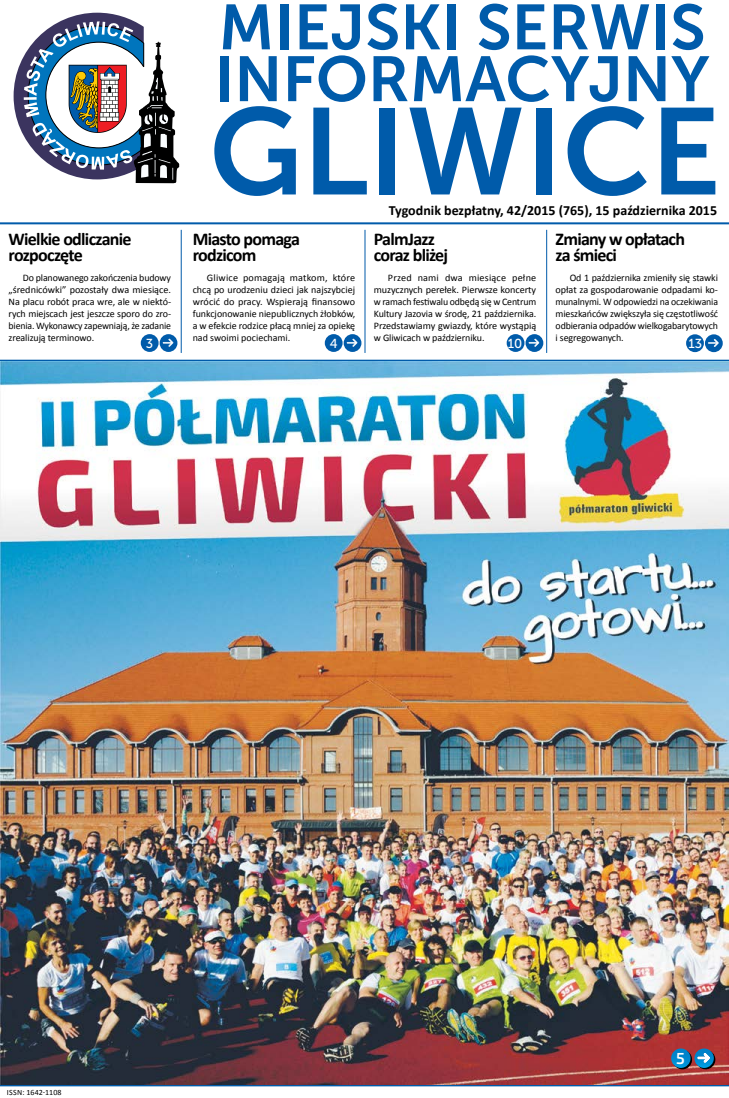
<style>
.page{position:relative;width:729px;height:1098px;background:#fff}
.page>*{position:absolute;margin:0;border:0;box-sizing:border-box;transform-origin:0 0}
.t1{font:700 18px/16px "Calibri";letter-spacing:-.04em;color:#000}
.t2{font:600 16px "Exo 2.0";color:#fff}
.t3{font:700 14px "Calibri";color:#000}
.t4{font:13px "Museo Sans 500";color:#fff}
.t5{font:10px/12px "Calibri";letter-spacing:-.01em;color:#000;text-align:justify}
.t6{font:8px "Calibri";color:#000}
</style>
<div class="page">
<hr style="left:0;top:222px;width:729px;height:2px;background:#005baa">
<hr style="left:0;top:1083px;width:729px;height:2px;background:#005baa">
<hr style="left:0;top:359px;width:729px;height:2px;background:#005baa">
<hr style="left:364px;top:230px;width:1px;height:123px;background:#005baa">
<hr style="left:181px;top:230px;width:1px;height:123px;background:#005baa">
<hr style="left:546px;top:230px;width:1px;height:123px;background:#005baa">
<svg style="left:214px;top:4px;width:501px;height:192px"></svg>
<svg style="left:14px;top:13px;width:165px;height:170px"></svg>
<div style="left:506px;top:334px;width:18px;height:18px;background:#005baa;border-radius:50%"></div>
<div style="left:525px;top:334px;width:18px;height:18px;background:#005baa;border-radius:50%"></div>
<svg style="left:528px;top:338px;width:11px;height:8px"></svg>
<div style="left:686px;top:334px;width:17px;height:18px;background:#005baa;border-radius:50%"></div>
<svg style="left:704px;top:334px;width:18px;height:18px"></svg>
<svg style="left:708px;top:339px;width:10px;height:8px"></svg>
<div style="left:325px;top:334px;width:17px;height:18px;background:#005baa;border-radius:50%"></div>
<div style="left:343px;top:334px;width:18px;height:18px;background:#005baa;border-radius:50%"></div>
<svg style="left:347px;top:338px;width:10px;height:8px"></svg>
<div style="left:141px;top:334px;width:17px;height:18px;background:#005baa;border-radius:50%"></div>
<div style="left:160px;top:334px;width:17px;height:18px;background:#005baa;border-radius:50%"></div>
<svg style="left:163px;top:338px;width:10px;height:8px"></svg>
<img style="left:0;top:361px;width:729px;height:722px">
<svg style="left:672px;top:1049px;width:20px;height:19px"></svg>
<svg style="left:695px;top:1049px;width:20px;height:19px"></svg>
<svg style="left:671px;top:1048px;width:19px;height:19px"></svg>
<svg style="left:694px;top:1048px;width:19px;height:19px"></svg>
<svg style="left:696px;top:1051px;width:14px;height:12px"></svg>
<h3 class="t3" style="left:389px;top:201px;width:330px">Tygodnik bezpłatny, 42/2015 (765), 15 października 2015</h3>
<h1 class="t1" style="left:9px;top:231px;width:124px">Wielkie odliczanie rozpoczęte</h1>
<p class="t5" style="left:9px;top:271px;width:164px;text-indent:14px">Do planowanego zakończenia budowy „średnicówki” pozostały dwa miesiące.<br>Na placu robót praca wre, ale w niektó&shy;rych miejscach jest jeszcze sporo do zro&shy;bienia. Wykonawcy zapewniają, że zadanie zrealizują terminowo.</p>
<h1 class="t1" style="left:374px;top:231px;width:76px">PalmJazz coraz bliżej</h1>
<p class="t5" style="left:374px;top:271px;width:164px;text-indent:14px">Przed nami dwa miesiące pełne muzycznych perełek. Pierwsze koncerty w ramach festiwalu odbędą się w Centrum Kultury Jazovia w środę, 21 października.<br>Przedstawiamy gwiazdy, które wystąpią w Gliwicach w październiku.</p>
<h1 class="t1" style="left:555px;top:231px;width:131px">Zmiany w opłatach za śmieci</h1>
<p class="t5" style="left:555px;top:271px;width:164px;text-indent:14px">Od 1 października zmieniły się stawki opłat za gospodarowanie odpadami ko&shy;munalnymi. W odpowiedzi na oczekiwania mieszkańców zwiększyła się częstotliwość odbierania odpadów wielkogabarytowych i segregowanych.</p>
<h1 class="t1" style="left:193px;top:231px;width:109px">Miasto pomaga rodzicom</h1>
<p class="t5" style="left:193px;top:271px;width:164px;text-indent:14px">Gliwice pomagają matkom, które chcą po urodzeniu dzieci jak najszybciej wrócić do pracy. Wspierają finansowo funkcjonowanie niepublicznych żłobków, a w efekcie rodzice płacą mniej za opiekę nad swoimi pociechami.</p>
<h3 class="t4" style="left:146px;top:336px;width:9px">3</h3>
<h3 class="t4" style="left:330px;top:336px;width:9px">4</h3>
<h3 class="t4" style="left:507px;top:336px;width:16px">10</h3>
<h3 class="t4" style="left:688px;top:336px;width:15px">13</h3>
<p class="t6" style="left:7px;top:1086px;width:56px">issn: 1642-1108</p>
<h2 class="t2" style="left:676px;top:1048px;width:10px">5</h2>
</div>
